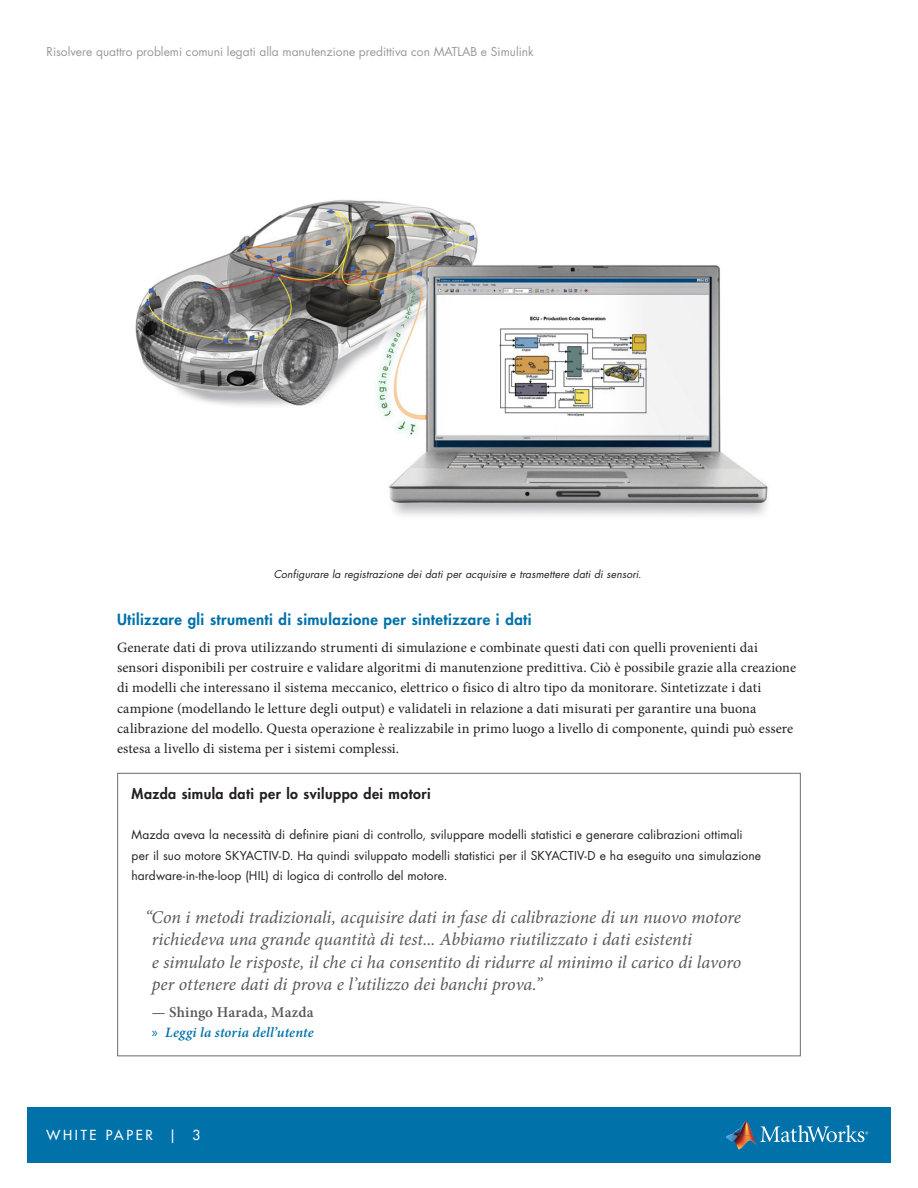
<style>
.page{position:relative;width:918px;height:1188px;background:#fff}
.page>*{position:absolute;margin:0;border:0;box-sizing:border-box;transform-origin:0 0}
.pull_quote{font:italic 18px/22.5px "Minion Pro";letter-spacing:-.005em;color:#57585a}
.Heading_2{font:800 15px "Futura Std";letter-spacing:.03em;color:#0071a9}
.quote_attribution{font:600 15px "Minion Pro";letter-spacing:.015em;color:#57585a}
.Body_Copy{font:14.25px/20.2px "Minion Pro";letter-spacing:.01em;color:#231f20}
.Heading_3{font:800 14.25px "Futura Std";letter-spacing:.035em;color:#231f20}
.t1{font:italic 600 14.25px "Minion Pro";letter-spacing:.01em;color:#0071a9}
.t2{font:500 13.5px "Futura Std";letter-spacing:.2em;color:#fff}
.sidebar_sponsor_body{font:12px/20.2px "Futura Std";letter-spacing:.01em;color:#231f20}
.t3{font:12px "Futura Std";color:#999}
.t4{font:italic 10.5px "Futura Std";letter-spacing:.01em;color:#231f20}
.s1{font-family:"Myriad Pro";font-weight:400;font-style:normal}
</style>
<div class="page">
<div style="left:27px;top:1108px;width:864px;height:55px;background:#0071a9"></div>
<img style="left:733px;top:1121px;width:20px;height:14px">
<svg style="left:726px;top:1134px;width:7px;height:8px"></svg>
<img style="left:733px;top:1135px;width:23px;height:14px">
<svg style="left:760px;top:1125px;width:108px;height:17px"></svg>
<img style="left:135px;top:200px;width:633px;height:317px">
<p class="t3" style="left:46px;top:44px;width:489px">Risolvere quattro problemi comuni legati alla manutenzione predittiva con MATLAB e Simulink</p>
<p class="t4" style="left:274px;top:568px;width:369px">Configurare la registrazione dei dati per acquisire e trasmettere dati di sensori.</p>
<p class="Heading_2" style="left:117px;top:610px;width:416px">Utilizzare gli strumenti di simulazione per sintetizzare i dati</p>
<p class="Body_Copy" style="left:117px;top:637px;width:681px">Generate dati di prova utilizzando strumenti di simulazione e combinate questi dati con quelli provenienti dai sensori disponibili per costruire e validare algoritmi di manutenzione predittiva. Ciò è possibile grazie alla creazione di modelli che interessano il sistema meccanico, elettrico o fisico di altro tipo da monitorare. Sintetizzate i dati campione (modellando le letture degli output) e validateli in relazione a dati misurati per garantire una buona calibrazione del modello. Questa operazione è realizzabile in primo luogo a livello di componente, quindi può essere estesa a livello di sistema per i sistemi complessi.</p>
<p class="Heading_3" style="left:132px;top:785px;width:301px">Mazda simula dati per lo sviluppo dei motori</p>
<p class="sidebar_sponsor_body" style="left:132px;top:825px;width:631px">Mazda aveva la necessità di definire piani di controllo, sviluppare modelli statistici e generare calibrazioni ottimali per il suo motore SKYACTIV-D. Ha quindi sviluppato modelli statistici per il SKYACTIV-D e ha eseguito una simulazione hardware-in-the-loop (HIL) di logica di controllo del motore.</p>
<p class="pull_quote" style="left:152px;top:906px;width:591px;text-indent:-7px">“Con i metodi tradizionali, acquisire dati in fase di calibrazione di un nuovo motore richiedeva una grande quantità di test... Abbiamo riutilizzato i dati esistenti<br>e simulato le risposte, il che ci ha consentito di ridurre al minimo il carico di lavoro per ottenere dati di prova e l’utilizzo dei banchi prova.”</p>
<p class="quote_attribution" style="left:152px;top:1002px;width:163px">— Shingo Harada, Mazda</p>
<p class="t1" style="left:152px;top:1023px;width:163px"><span class="s1">»</span> Leggi la storia dell’utente</p>
<p class="t2" style="left:46px;top:1127px;width:155px">WHITE PAPER | 3</p>
</div>
